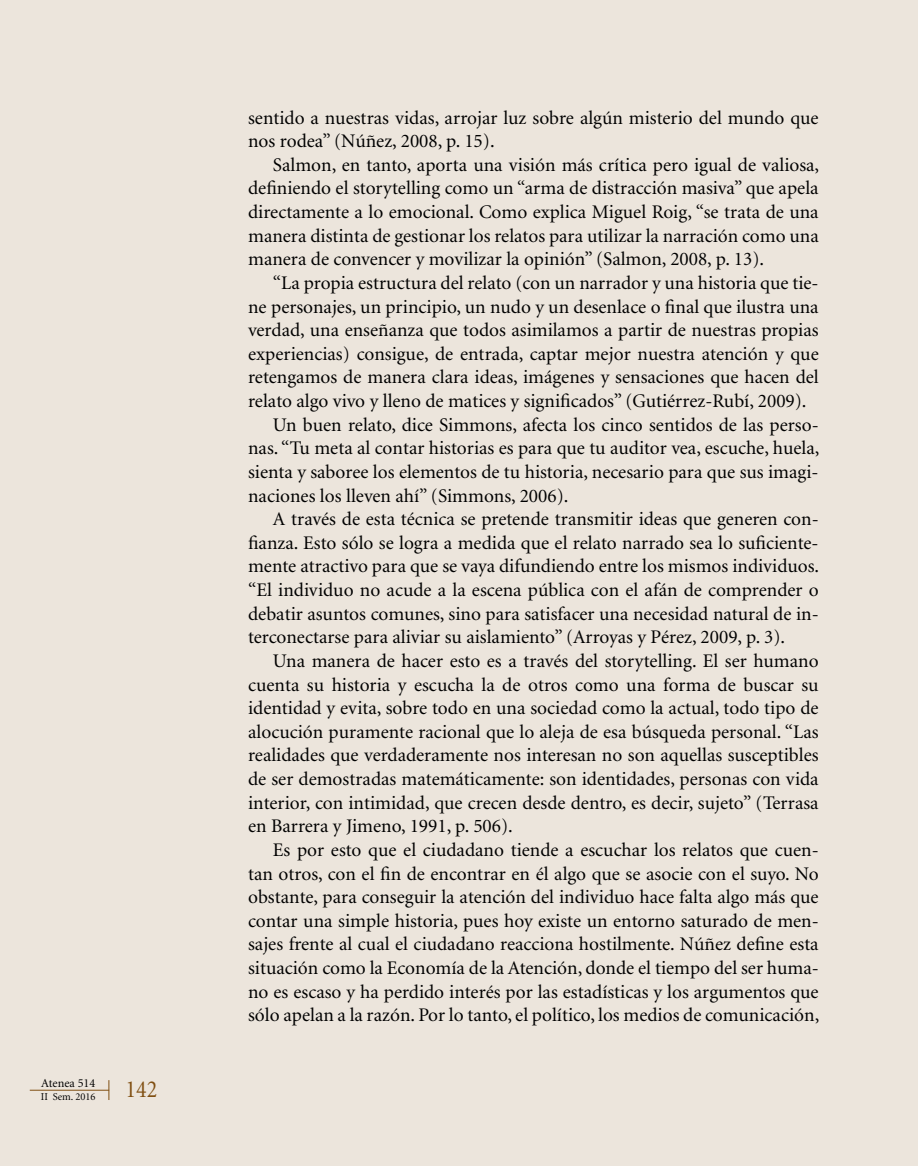
<style>
.page{position:relative;width:918px;height:1166px;background:#ece5dc}
.page>*{position:absolute;margin:0;border:0;box-sizing:border-box;transform-origin:0 0}
.t1{font:24.5px "Minion";color:#804f12;scale:.9 1}
.t2{font:19.25px/23.6px "Minion";color:#000}
.t3{font:12.25px "Minion";color:#000}
.t4{font:10.5px "Minion";color:#000}
</style>
<div class="page">
<hr style="left:30px;top:1090px;width:79px;height:1px;background:#804f12">
<svg style="left:109px;top:1080px;width:1px;height:20px"></svg>
<p class="t3" style="left:41px;top:1077px;width:56px">Atenea 514</p>
<p class="t4" style="left:41px;top:1091px;width:56px">II Sem. 2016</p>
<p class="t1" style="left:126px;top:1077px;width:37px">142</p>
<p class="t2" style="left:248px;top:106px;width:572px">sentido a nuestras vidas, arrojar luz sobre algún misterio del mundo que nos rodea” (Núñez, 2008, p. 15).</p>
<p class="t2" style="left:248px;top:154px;width:572px;text-align:justify;text-indent:25px">Salmon, en tanto, aporta una visión más crítica pero igual de valiosa, definiendo el storytelling como un “arma de distracción masiva” que apela directamente a lo emocional. Como explica Miguel Roig, “se trata de una manera distinta de gestionar los relatos para utilizar la narración como una manera de convencer y movilizar la opinión” (Salmon, 2008, p. 13).</p>
<p class="t2" style="left:273px;top:272px;width:547px">“La propia estructura del relato (con un narrador y una historia que tie-</p>
<p class="t2" style="left:248px;top:295px;width:572px">ne personajes, un principio, un nudo y un desenlace o final que ilustra una</p>
<p class="t2" style="left:248px;top:319px;width:572px">verdad, una enseñanza que todos asimilamos a partir de nuestras propias</p>
<p class="t2" style="left:248px;top:343px;width:572px">experiencias) consigue, de entrada, captar mejor nuestra atención y que</p>
<p class="t2" style="left:248px;top:366px;width:572px">retengamos de manera clara ideas, imágenes y sensaciones que hacen del</p>
<p class="t2" style="left:248px;top:390px;width:560px">relato algo vivo y lleno de matices y significados” (Gutiérrez-Rubí, 2009).</p>
<p class="t2" style="left:273px;top:413px;width:547px">Un buen relato, dice Simmons, afecta los cinco sentidos de las perso-</p>
<p class="t2" style="left:248px;top:437px;width:573px">nas. “Tu meta al contar historias es para que tu auditor vea, escuche, huela,</p>
<p class="t2" style="left:248px;top:461px;width:572px">sienta y saboree los elementos de tu historia, necesario para que sus imagi-</p>
<p class="t2" style="left:248px;top:484px;width:322px">naciones los lleven ahí” (Simmons, 2006).</p>
<p class="t2" style="left:273px;top:508px;width:547px">A través de esta técnica se pretende transmitir ideas que generen con-</p>
<p class="t2" style="left:248px;top:531px;width:572px">fianza. Esto sólo se logra a medida que el relato narrado sea lo suficiente-</p>
<p class="t2" style="left:248px;top:555px;width:572px">mente atractivo para que se vaya difundiendo entre los mismos individuos.</p>
<p class="t2" style="left:248px;top:579px;width:572px">“El individuo no acude a la escena pública con el afán de comprender o</p>
<p class="t2" style="left:248px;top:602px;width:572px">debatir asuntos comunes, sino para satisfacer una necesidad natural de in-</p>
<p class="t2" style="left:248px;top:626px;width:538px">terconectarse para aliviar su aislamiento” (Arroyas y Pérez, 2009, p. 3).</p>
<p class="t2" style="left:273px;top:650px;width:547px">Una manera de hacer esto es a través del storytelling. El ser humano</p>
<p class="t2" style="left:248px;top:673px;width:572px">cuenta su historia y escucha la de otros como una forma de buscar su</p>
<p class="t2" style="left:248px;top:697px;width:572px">identidad y evita, sobre todo en una sociedad como la actual, todo tipo de</p>
<p class="t2" style="left:248px;top:720px;width:572px">alocución puramente racional que lo aleja de esa búsqueda personal. “Las</p>
<p class="t2" style="left:248px;top:744px;width:572px">realidades que verdaderamente nos interesan no son aquellas susceptibles</p>
<p class="t2" style="left:248px;top:768px;width:572px">de ser demostradas matemáticamente: son identidades, personas con vida</p>
<p class="t2" style="left:248px;top:791px;width:572px">interior, con intimidad, que crecen desde dentro, es decir, sujeto” (Terrasa</p>
<p class="t2" style="left:248px;top:815px;width:266px">en Barrera y Jimeno, 1991, p. 506).</p>
<p class="t2" style="left:273px;top:839px;width:547px">Es por esto que el ciudadano tiende a escuchar los relatos que cuen-</p>
<p class="t2" style="left:248px;top:862px;width:572px">tan otros, con el fin de encontrar en él algo que se asocie con el suyo. No</p>
<p class="t2" style="left:248px;top:886px;width:572px">obstante, para conseguir la atención del individuo hace falta algo más que</p>
<p class="t2" style="left:248px;top:909px;width:572px">contar una simple historia, pues hoy existe un entorno saturado de men-</p>
<p class="t2" style="left:248px;top:933px;width:572px">sajes frente al cual el ciudadano reacciona hostilmente. Núñez define esta</p>
<p class="t2" style="left:248px;top:957px;width:572px">situación como la Economía de la Atención, donde el tiempo del ser huma-</p>
<p class="t2" style="left:248px;top:980px;width:572px">no es escaso y ha perdido interés por las estadísticas y los argumentos que</p>
<p class="t2" style="left:248px;top:1004px;width:573px">sólo apelan a la razón. Por lo tanto, el político, los medios de comunicación,</p>
</div>
